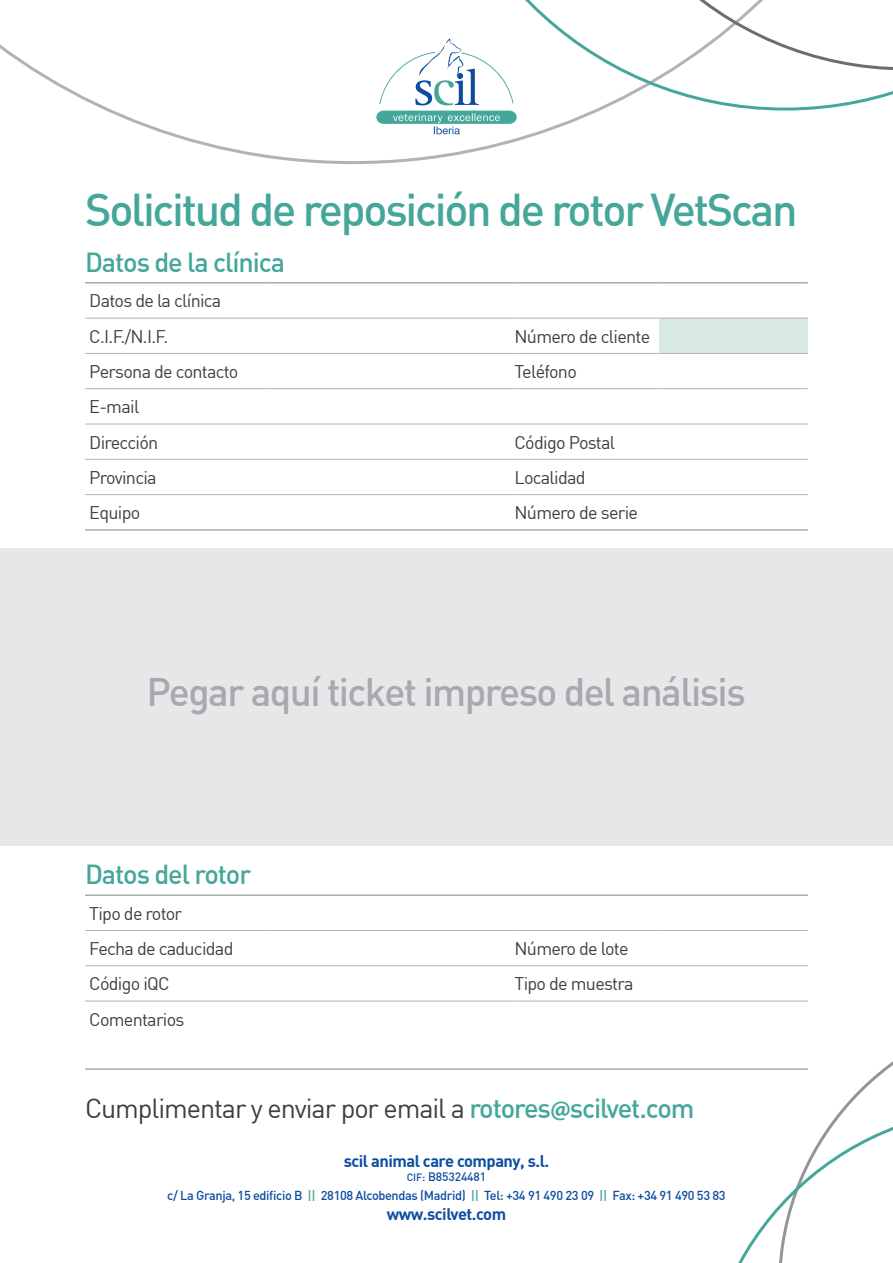
<style>
.page{position:relative;width:893px;height:1263px;background:#fff}
.page>*{position:absolute;margin:0;border:0;box-sizing:border-box;transform-origin:0 0}
.t1{font:500 45px "DIN";letter-spacing:-.05em;color:#45a69a}
.t2{font:500 39px "DIN";letter-spacing:-.04em;color:#a8a9ad}
.t3{font:27px "DIN";letter-spacing:-.04em;color:#3e3e3f}
.t4{font:500 27px "DIN";letter-spacing:-.04em;color:#45a69a}
.t5{font:18px/35.2px "DIN";letter-spacing:-.04em;color:#3e3e3f}
.t6{font:700 16.5px "DIN";letter-spacing:-.03em;color:#0d4da1}
.t7{font:500 12.75px "DIN";letter-spacing:-.03em;color:#0d4da1}
.t8{font:500 12px "DIN";letter-spacing:-.01em;color:#0d4da1}
.s1{font-weight:500;color:#45a69a}
.s2{font-family:"Myriad";font-weight:700;color:#45a69a}
.s3{font-size:10.5px}
.s4{color:#45a69a}
</style>
<div class="page">
<svg style="left:0;top:44px;width:599px;height:120px"></svg>
<svg style="left:376px;top:111px;width:141px;height:23px"></svg>
<svg style="left:379px;top:44px;width:45px;height:61px"></svg>
<svg style="left:738px;top:1061px;width:155px;height:202px"></svg>
<svg style="left:424px;top:0;width:469px;height:111px"></svg>
<div style="left:659px;top:318px;width:149px;height:35px;background:#d8e8e5"></div>
<hr style="left:85px;top:318px;width:183px;height:1px;background:#b2b3b7">
<hr style="left:268px;top:318px;width:246px;height:1px;background:#b2b3b7">
<hr style="left:514px;top:318px;width:145px;height:1px;background:#b2b3b7">
<hr style="left:659px;top:318px;width:149px;height:1px;background:#b2b3b7">
<hr style="left:85px;top:353px;width:183px;height:1px;background:#b2b3b7">
<hr style="left:268px;top:353px;width:246px;height:1px;background:#b2b3b7">
<hr style="left:514px;top:353px;width:145px;height:1px;background:#b2b3b7">
<hr style="left:659px;top:353px;width:149px;height:1px;background:#b2b3b7">
<hr style="left:85px;top:388px;width:183px;height:1px;background:#b2b3b7">
<hr style="left:268px;top:388px;width:246px;height:1px;background:#b2b3b7">
<hr style="left:514px;top:388px;width:145px;height:1px;background:#b2b3b7">
<hr style="left:659px;top:388px;width:149px;height:1px;background:#b2b3b7">
<hr style="left:85px;top:424px;width:183px;height:1px;background:#b2b3b7">
<hr style="left:268px;top:424px;width:246px;height:1px;background:#b2b3b7">
<hr style="left:514px;top:424px;width:145px;height:1px;background:#b2b3b7">
<hr style="left:659px;top:424px;width:149px;height:1px;background:#b2b3b7">
<hr style="left:85px;top:459px;width:183px;height:1px;background:#b2b3b7">
<hr style="left:268px;top:459px;width:246px;height:1px;background:#b2b3b7">
<hr style="left:514px;top:459px;width:145px;height:1px;background:#b2b3b7">
<hr style="left:659px;top:459px;width:149px;height:1px;background:#b2b3b7">
<hr style="left:85px;top:282px;width:183px;height:1px;background:#939598">
<hr style="left:268px;top:282px;width:246px;height:1px;background:#939598">
<hr style="left:514px;top:282px;width:145px;height:1px;background:#939598">
<hr style="left:659px;top:282px;width:149px;height:1px;background:#939598">
<hr style="left:85px;top:529px;width:183px;height:1px;background:#939598">
<hr style="left:268px;top:529px;width:246px;height:1px;background:#939598">
<hr style="left:514px;top:529px;width:145px;height:1px;background:#939598">
<hr style="left:659px;top:529px;width:149px;height:1px;background:#939598">
<hr style="left:85px;top:494px;width:183px;height:1px;background:#b2b3b7">
<hr style="left:268px;top:494px;width:246px;height:1px;background:#b2b3b7">
<hr style="left:514px;top:494px;width:145px;height:1px;background:#b2b3b7">
<hr style="left:659px;top:494px;width:149px;height:1px;background:#b2b3b7">
<div style="left:659px;top:1001px;width:149px;height:68px;background:#fff"></div>
<hr style="left:85px;top:930px;width:183px;height:1px;background:#b2b3b7">
<hr style="left:268px;top:930px;width:246px;height:1px;background:#b2b3b7">
<hr style="left:514px;top:930px;width:145px;height:1px;background:#b2b3b7">
<hr style="left:659px;top:930px;width:149px;height:1px;background:#b2b3b7">
<hr style="left:85px;top:965px;width:183px;height:1px;background:#b2b3b7">
<hr style="left:268px;top:965px;width:246px;height:1px;background:#b2b3b7">
<hr style="left:514px;top:965px;width:145px;height:1px;background:#b2b3b7">
<hr style="left:659px;top:965px;width:149px;height:1px;background:#b2b3b7">
<hr style="left:85px;top:894px;width:183px;height:2px;background:#939598">
<hr style="left:268px;top:894px;width:246px;height:2px;background:#939598">
<hr style="left:514px;top:894px;width:145px;height:2px;background:#939598">
<hr style="left:659px;top:894px;width:149px;height:2px;background:#939598">
<hr style="left:85px;top:1068px;width:183px;height:2px;background:#939598">
<hr style="left:268px;top:1068px;width:246px;height:2px;background:#939598">
<hr style="left:514px;top:1068px;width:145px;height:2px;background:#939598">
<hr style="left:659px;top:1068px;width:149px;height:2px;background:#939598">
<hr style="left:85px;top:1001px;width:183px;height:1px;background:#b2b3b7">
<hr style="left:268px;top:1001px;width:246px;height:1px;background:#b2b3b7">
<hr style="left:514px;top:1001px;width:145px;height:1px;background:#b2b3b7">
<hr style="left:659px;top:1001px;width:149px;height:1px;background:#b2b3b7">
<div style="left:0;top:549px;width:892px;height:297px;background:#e6e7e9"></div>
<h1 class="t1" style="left:85px;top:181px;width:714px">Solicitud de reposición de rotor VetScan</h1>
<h3 class="t4" style="left:85px;top:245px;width:201px">Datos de la clínica</h3>
<p class="t5" style="left:89px;top:283px;width:133px">Datos de la clínica<br>C.I.F./N.I.F.</p>
<p class="t5" style="left:514px;top:318px;width:137px">Número de cliente</p>
<p class="t5" style="left:89px;top:354px;width:151px">Persona de contacto</p>
<p class="t5" style="left:514px;top:354px;width:64px">Teléfono</p>
<p class="t5" style="left:89px;top:389px;width:70px">E-mail<br>Dirección</p>
<p class="t5" style="left:514px;top:424px;width:102px">Código Postal</p>
<p class="t5" style="left:89px;top:459px;width:69px">Provincia</p>
<p class="t5" style="left:514px;top:459px;width:73px">Localidad</p>
<p class="t5" style="left:89px;top:495px;width:53px">Equipo</p>
<p class="t5" style="left:514px;top:495px;width:125px">Número de serie</p>
<h2 class="t2" style="left:146px;top:667px;width:601px">Pegar aquí ticket impreso del análisis</h2>
<h3 class="t4" style="left:85px;top:857px;width:168px">Datos del rotor</h3>
<p class="t5" style="left:89px;top:895px;width:146px">Tipo de rotor<br>Fecha de caducidad</p>
<p class="t5" style="left:514px;top:931px;width:116px">Número de lote</p>
<p class="t5" style="left:89px;top:966px;width:82px">Código iQC</p>
<p class="t5" style="left:514px;top:966px;width:121px">Tipo de muestra</p>
<p class="t5" style="left:89px;top:1001px;width:97px">Comentarios</p>
<h3 class="t3" style="left:85px;top:1092px;width:611px">Cumplimentar y enviar por email a <span class="s1">rotores</span><span class="s2">@</span><span class="s1">scilvet.com</span></h3>
<p class="t6" style="left:344px;top:1150px;width:207px">scil animal care company, s.l.</p>
<p class="t8" style="left:407px;top:1169px;width:81px"><span class="s3">CIF:</span> B85324481</p>
<p class="t7" style="left:167px;top:1187px;width:560px">c/ La Granja, 15 edificio B <span class="s4">||</span> 28108 Alcobendas (Madrid) <span class="s4">||</span> Tel: +34 91 490 23 09 <span class="s4">||</span> Fax: +34 91 490 53 83</p>
<p class="t6" style="left:387px;top:1204px;width:121px">www.scilvet.com</p>
</div>
